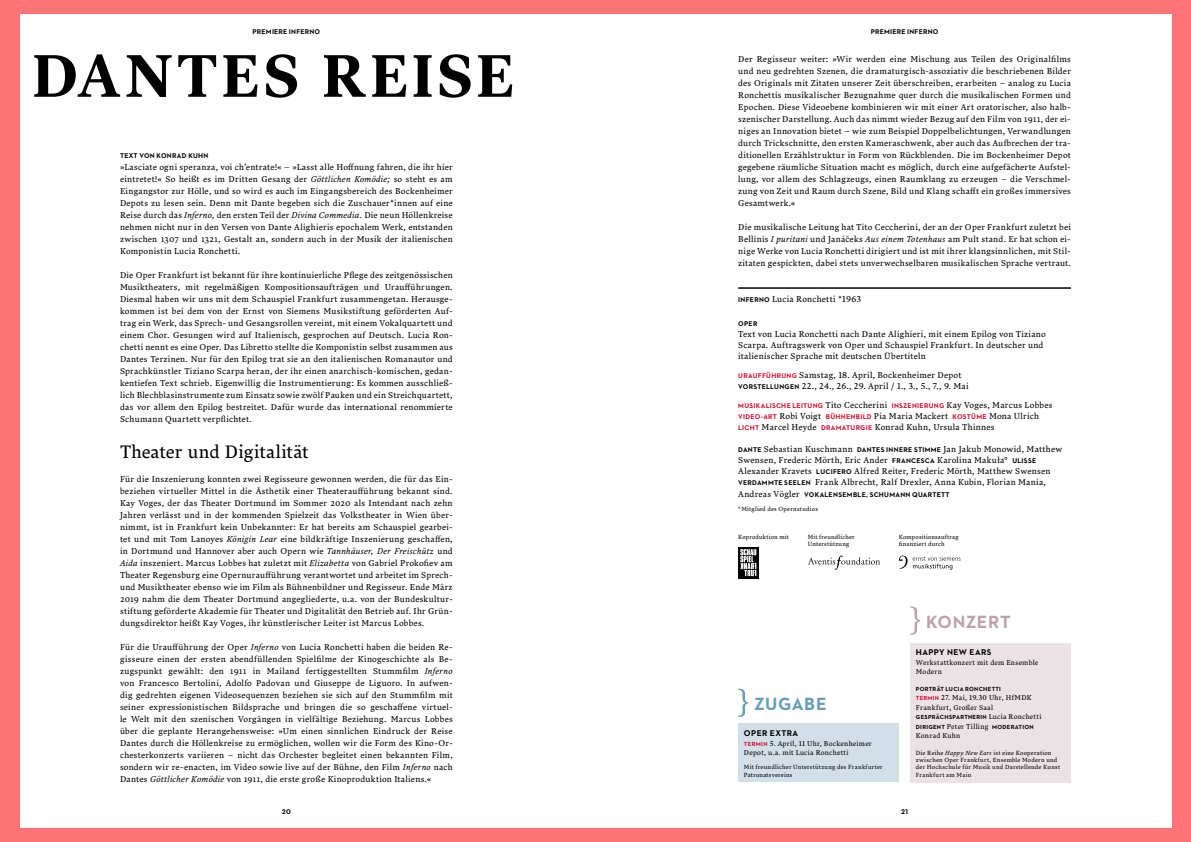
<style>
.page{position:relative;width:1191px;height:842px;background:#ff7376}
.page>*{position:absolute;margin:0;border:0;box-sizing:border-box;transform-origin:0 0}
.t1{font:60px "Lava Std Bld";letter-spacing:.05em;color:#000}
.t2{font:18px "Lava Std";color:#000}
.t3{font:700 18px "Neutraface 2 Text";letter-spacing:.03em;color:#bda0ab}
.t4{font:700 18px "Neutraface 2 Text";letter-spacing:.03em;color:#679cb7}
.t5{font:8.5px/12px "Lava Std";letter-spacing:.025em;color:#000;text-align:justify}
.t6{font:700 8.5px "Neutraface 2 Text";letter-spacing:.045em;color:#000}
.t7{font:7px/9.5px "Lava Std";letter-spacing:.03em;color:#000}
.t8{font:700 7px "Neutraface 2 Text";letter-spacing:.035em;color:#000}
.t9{font:6px/7.2px "Lava Std";letter-spacing:.035em;color:#000}
.t10{font:700 6px/9.5px "Neutraface 2 Text";letter-spacing:.045em;color:#000}
.t11{font:6px "Lava Std";letter-spacing:.015em;color:#000}
.s1{font-style:italic}
.s2{font-family:"Neutraface 2 Text";font-weight:700;font-size:7px}
.s3{font-family:"Neutraface 2 Text";font-weight:700;font-size:7px;color:#d50c2f}
.s4{font-family:"Lava Std";font-weight:400;font-size:8.5px}
.s5{font-family:"Neutraface 2 Text";font-weight:700;font-size:6px;color:#d50c2f}
.s6{font-family:"Lava Std";font-weight:400;font-size:7px}
</style>
<div class="page">
<div style="left:20px;top:14px;width:1151px;height:814px;background:#fff"></div>
<div style="left:738px;top:724px;width:161px;height:58px;background:#d2dfe9"></div>
<svg style="left:738px;top:689px;width:10px;height:28px"></svg>
<div style="left:910px;top:643px;width:161px;height:139px;background:#ebe2e5"></div>
<svg style="left:910px;top:606px;width:10px;height:29px"></svg>
<hr style="left:738px;top:287px;width:333px;height:2px;background:#000">
<svg style="left:738px;top:547px;width:20px;height:31px"></svg>
<svg style="left:740px;top:549px;width:16px;height:27px"></svg>
<svg style="left:899px;top:555px;width:61px;height:15px"></svg>
<svg style="left:808px;top:555px;width:72px;height:15px"></svg>
<p class="t8" style="left:252px;top:27px;width:69px">PREMIERE INFERNO</p>
<p class="t8" style="left:870px;top:27px;width:69px">PREMIERE INFERNO</p>
<h1 class="t1" style="left:31px;top:36px;width:484px">DANTES REISE</h1>
<p class="t8" style="left:120px;top:151px;width:90px">TEXT VON KONRAD KUHN</p>
<p class="t5" style="left:120px;top:161px;width:334px">»Lasciate ogni speranza, voi ch’entrate!« – »Lasst alle Hoffnung fahren, die ihr hier eintretet!« So heißt es im Dritten Gesang der <span class="s1">Göttlichen Komödie;</span> so steht es am Eingangstor zur Hölle, und so wird es auch im Eingangsbereich des Bockenheimer Depots zu lesen sein. Denn mit Dante begeben sich die Zuschauer*innen auf eine Reise durch das <span class="s1">Inferno,</span> den ersten Teil der <span class="s1">Divina Commedia.</span> Die neun Höllenkreise nehmen nicht nur in den Versen von Dante Alighieris epochalem Werk, entstanden zwischen 1307 und 1321, Gestalt an, sondern auch in der Musik der italienischen Komponistin Lucia Ronchetti.</p>
<p class="t5" style="left:120px;top:269px;width:334px">Die Oper Frankfurt ist bekannt für ihre kontinuierliche Pflege des zeitgenössischen Musiktheaters, mit regelmäßigen Kompositionsaufträgen und Uraufführungen.<br>Diesmal haben wir uns mit dem Schauspiel Frankfurt zusammengetan. Herausge&shy;kommen ist bei dem von der Ernst von Siemens Musikstiftung geförderten Auf&shy;trag ein Werk, das Sprech- und Gesangsrollen vereint, mit einem Vokalquartett und einem Chor. Gesungen wird auf Italienisch, gesprochen auf Deutsch. Lucia Ron&shy;chetti nennt es eine Oper. Das Libretto stellte die Komponistin selbst zusammen aus Dantes Terzinen. Nur für den Epilog trat sie an den italienischen Romanautor und Sprachkünstler Tiziano Scarpa heran, der ihr einen anarchisch-komischen, gedan&shy;kentiefen Text schrieb. Eigenwillig die Instrumentierung: Es kommen ausschließ&shy;lich Blechblasinstrumente zum Einsatz sowie zwölf Pauken und ein Streichquartett, das vor allem den Epilog bestreitet. Dafür wurde das international renommierte Schumann Quartett verpflichtet.</p>
<h2 class="t2" style="left:120px;top:440px;width:190px">Theater und Digitalität</h2>
<p class="t5" style="left:120px;top:473px;width:334px">Für die Inszenierung konnten zwei Regisseure gewonnen werden, die für das Ein&shy;beziehen virtueller Mittel in die Ästhetik einer Theateraufführung bekannt sind.<br>Kay Voges, der das Theater Dortmund im Sommer 2020 als Intendant nach zehn Jahren verlässt und in der kommenden Spielzeit das Volkstheater in Wien über&shy;nimmt, ist in Frankfurt kein Unbekannter: Er hat bereits am Schauspiel gearbei&shy;tet und mit Tom Lanoyes <span class="s1">Königin Lear</span> eine bildkräftige Inszenierung geschaffen, in Dortmund und Hannover aber auch Opern wie <span class="s1">Tannhäuser, Der Freischütz</span> und <span class="s1">Aida</span> inszeniert. Marcus Lobbes hat zuletzt mit <span class="s1">Elizabetta</span> von Gabriel Prokofiev am Theater Regensburg eine Opernuraufführung verantwortet und arbeitet im Sprech&shy;und Musiktheater ebenso wie im Film als Bühnenbildner und Regisseur. Ende März 2019 nahm die dem Theater Dortmund angegliederte, u.a. von der Bundeskultur&shy;stiftung geförderte Akademie für Theater und Digitalität den Betrieb auf. Ihr Grün&shy;dungsdirektor heißt Kay Voges, ihr künstlerischer Leiter ist Marcus Lobbes.</p>
<p class="t5" style="left:120px;top:641px;width:334px">Für die Uraufführung der Oper <span class="s1">Inferno</span> von Lucia Ronchetti haben die beiden Re&shy;gisseure einen der ersten abendfüllenden Spielfilme der Kinogeschichte als Be&shy;zugspunkt gewählt: den 1911 in Mailand fertiggestellten Stummfilm <span class="s1">Inferno </span>von Francesco Bertolini, Adolfo Padovan und Giuseppe de Liguoro. In aufwen&shy;dig gedrehten eigenen Videosequenzen beziehen sie sich auf den Stummfilm mit seiner expressionistischen Bildsprache und bringen die so geschaffene virtuel&shy;le Welt mit den szenischen Vorgängen in vielfältige Beziehung. Marcus Lobbes über die geplante Herangehensweise: »Um einen sinnlichen Eindruck der Reise Dantes durch die Höllenkreise zu ermöglichen, wollen wir die Form des Kino-Or&shy;chesterkonzerts variieren – nicht das Orchester begleitet einen bekannten Film, sondern wir re-enacten, im Video sowie live auf der Bühne, den Film <span class="s1">Inferno</span> nach Dantes <span class="s1">Göttlicher Komödie</span> von 1911, die erste große Kinoproduktion Italiens.«</p>
<p class="t5" style="left:738px;top:53px;width:334px">Der Regisseur weiter: »Wir werden eine Mischung aus Teilen des Originalfilms und neu gedrehten Szenen, die dramaturgisch-assoziativ die beschriebenen Bilder des Originals mit Zitaten unserer Zeit überschreiben, erarbeiten – analog zu Lucia Ronchettis musikalischer Bezugnahme quer durch die musikalischen Formen und Epochen. Diese Videoebene kombinieren wir mit einer Art oratorischer, also halb&shy;szenischer Darstellung. Auch das nimmt wieder Bezug auf den Film von 1911, der ei&shy;niges an Innovation bietet – wie zum Beispiel Doppelbelichtungen, Verwandlungen durch Trickschnitte, den ersten Kameraschwenk, aber auch das Aufbrechen der tra&shy;ditionellen Erzählstruktur in Form von Rückblenden. Die im Bockenheimer Depot gegebene räumliche Situation macht es möglich, durch eine aufgefächerte Aufstel&shy;lung, vor allem des Schlagzeugs, einen Raumklang zu erzeugen – die Verschmel&shy;zung von Zeit und Raum durch Szene, Bild und Klang schafft ein großes immersives Gesamtwerk.«</p>
<p class="t5" style="left:738px;top:221px;width:334px">Die musikalische Leitung hat Tito Ceccherini, der an der Oper Frankfurt zuletzt bei Bellinis <span class="s1">I puritani</span> und Janáčeks <span class="s1">Aus einem Totenhaus</span> am Pult stand. Er hat schon ei&shy;nige Werke von Lucia Ronchetti dirigiert und ist mit ihrer klangsinnlichen, mit Stil&shy;zitaten gespickten, dabei stets unverwechselbaren musikalischen Sprache vertraut.</p>
<p class="t5" style="left:738px;top:293px;width:125px"><span class="s2">INFERNO</span> Lucia Ronchetti *1963</p>
<p class="t8" style="left:738px;top:319px;width:21px">OPER</p>
<p class="t5" style="left:738px;top:328px;width:309px;line-height:11px;text-align:left">Text von Lucia Ronchetti nach Dante Alighieri, mit einem Epilog von Tiziano<br>Scarpa. Auftragswerk von Oper und Schauspiel Frankfurt. In deutscher und italienischer Sprache mit deutschen Übertiteln</p>
<p class="t5" style="left:738px;top:369px;width:232px;line-height:11px"><span class="s3">URAUFFÜHRUNG</span> Samstag, 18. April, Bockenheimer Depot<br><span class="s2">VORSTELLUNGEN</span> 22., 24., 26., 29. April / 1., 3., 5., 7., 9. Mai</p>
<p class="t5" style="left:738px;top:399px;width:316px;line-height:11px;text-align:left"><span class="s3">MUSIKALISCHE LEITUNG</span> Tito Ceccherini <span class="s3">INSZENIERUNG</span> Kay Voges, Marcus Lobbes<br><span class="s3">VIDEO-ART</span> Robi Voigt <span class="s3">BÜHNENBILD</span> Pia Maria Mackert <span class="s3">KOSTÜME</span> Mona Ulrich<br><span class="s3">LICHT</span> Marcel Heyde <span class="s3">DRAMATURGIE</span> Konrad Kuhn, Ursula Thinnes</p>
<p class="t5" style="left:738px;top:443px;width:325px;line-height:11px;text-align:left"><span class="s2">DANTE</span> Sebastian Kuschmann <span class="s2">DANTES INNERE STIMME</span> Jan Jakub Monowid, Matthew Swensen, Frederic Mörth, Eric Ander <span class="s2">FRANCESCA</span> Karolina Makuła° <span class="s2">ULISSE </span>Alexander Kravets <span class="s2">LUCIFERO</span> Alfred Reiter, Frederic Mörth, Matthew Swensen <span class="s2">VERDAMMTE SEELEN</span> Frank Albrecht, Ralf Drexler, Anna Kubin, Florian Mania,</p>
<p class="t8" style="left:738px;top:490px;width:213px"><span class="s4">Andreas Vögler</span> VOKALENSEMBLE, SCHUMANN QUARTETT</p>
<p class="t9" style="left:738px;top:505px;width:81px">° Mitglied des Opernstudios</p>
<p class="t11" style="left:738px;top:532px;width:52px">Koproduktion mit</p>
<p class="t9" style="left:899px;top:533px;width:61px">Kompositionsauftrag finanziert durch</p>
<p class="t9" style="left:808px;top:533px;width:48px">Mit freundlicher<br>Unterstützung</p>
<h2 class="t4" style="left:754px;top:692px;width:74px">ZUGABE</h2>
<p class="t6" style="left:744px;top:728px;width:56px">OPER EXTRA</p>
<p class="t7" style="left:744px;top:738px;width:130px"><span class="s5">TERMIN</span> 5. April, 11 Uhr, Bockenheimer<br>Depot, u.a. mit Lucia Ronchetti</p>
<p class="t9" style="left:744px;top:763px;width:140px">Mit freundlicher Unterstützung des Frankfurter<br>Patronatsvereins</p>
<h2 class="t3" style="left:926px;top:610px;width:86px">KONZERT</h2>
<p class="t6" style="left:916px;top:647px;width:77px">HAPPY NEW EARS</p>
<p class="t7" style="left:916px;top:657px;width:124px">Werkstattkonzert mit dem Ensemble<br>Modern</p>
<p class="t10" style="left:916px;top:684px;width:87px">PORTRÄT LUCIA RONCHETTI</p>
<p class="t7" style="left:916px;top:693px;width:117px"><span class="s5">TERMIN</span> 27. Mai, 19.30 Uhr, HfMDK<br>Frankfurt, Großer Saal</p>
<p class="t10" style="left:916px;top:712px;width:127px">GESPRÄCHSPARTNERIN <span class="s6">Lucia Ronchetti<br></span>DIRIGENT <span class="s6">Peter Tilling</span> MODERATION</p>
<p class="t7" style="left:916px;top:731px;width:46px">Konrad Kuhn</p>
<p class="t9" style="left:916px;top:749px;width:146px">Die Reihe <span class="s1">Happy New Ears</span> ist eine Kooperation zwischen Oper Frankfurt, Ensemble Modern und der Hochschule für Musik und Darstellende Kunst Frankfurt am Main</p>
<p class="t8" style="left:282px;top:807px;width:10px">20</p>
<p class="t8" style="left:901px;top:807px;width:8px">21</p>
</div>
